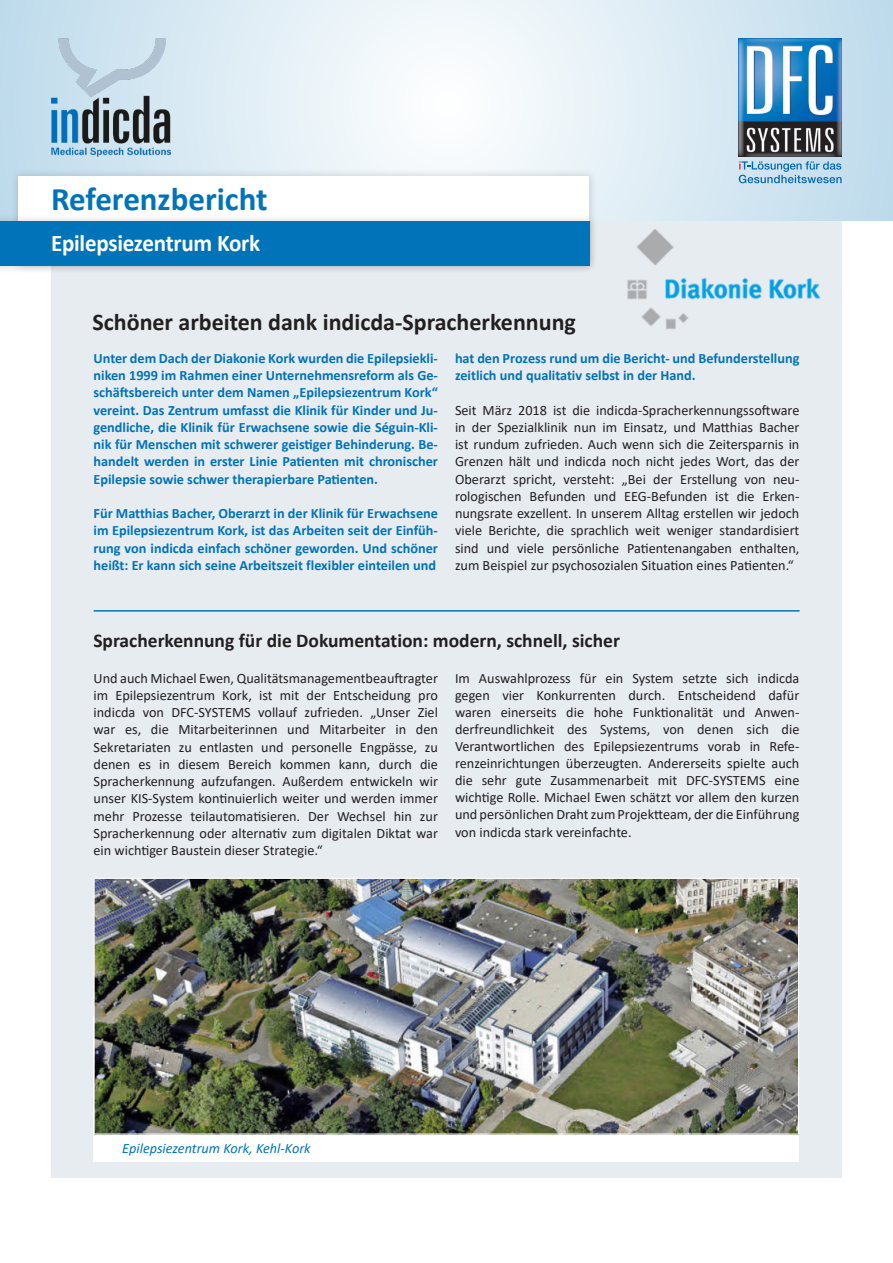
<style>
.page{position:relative;width:893px;height:1263px;background:#fff}
.page>*{position:absolute;margin:0;border:0;box-sizing:border-box;transform-origin:0 0}
.t1{font:700 33px "Calibri";color:#0173b9}
.t2{font:700 24px "Calibri";color:#231f20}
.t3{font:700 24px "Calibri";letter-spacing:-.01em;color:#fff;scale:.96 1}
.t4{font:700 19.5px "Calibri";color:#231f20}
.t5{font:14.25px/17.2px "Calibri";color:#231f20;text-align:justify}
.t6{font:700 14.25px/17.2px "Calibri";color:#0173b9;text-align:justify}
.t7{font:italic 14.25px "Calibri";color:#0173b9}
</style>
<div class="page">
<div style="left:51px;top:221px;width:791px;height:957px;background:#e7ecf1"></div>
<svg style="left:0;top:0;width:893px;height:221px"></svg>
<img style="left:739px;top:38px;width:103px;height:119px">
<svg style="left:739px;top:161px;width:103px;height:22px;background:#97c1de"></svg>
<div style="left:10px;top:168px;width:588px;height:106px;background:#231f20;opacity:.2"></div>
<div style="left:18px;top:176px;width:571px;height:90px;background:#fff"></div>
<div style="left:0;top:213px;width:597px;height:61px;background:#231f20;opacity:.2"></div>
<div style="left:0;top:221px;width:589px;height:45px;background:#0173b9"></div>
<hr style="left:94px;top:610px;width:706px;height:2px;background:#0173b9">
<img style="left:51px;top:38px;width:119px;height:119px">
<img style="left:628px;top:230px;width:193px;height:99px">
<div style="left:94px;top:1016px;width:705px;height:145px;background:#fff"></div>
<img style="left:96px;top:880px;width:701px;height:253px">
<div style="left:94px;top:878px;width:705px;height:257px;border:1px solid #fff"></div>
<p class="t1" style="left:51px;top:175px;width:218px">Referenzbericht</p>
<p class="t3" style="left:51px;top:226px;width:219px">Epilepsiezentrum Kork</p>
<p class="t2" style="left:92px;top:305px;width:485px">Schöner arbeiten dank indicda-Spracherkennung</p>
<p class="t6" style="left:94px;top:349px;width:346px">Unter dem Dach der Diakonie Kork wurden die Epilepsiekli&shy;niken 1999 im Rahmen einer Unternehmensreform als Ge&shy;schäftsbereich unter dem Namen „Epilepsiezentrum Kork“ vereint. Das Zentrum umfasst die Klinik für Kinder und Ju&shy;gendliche, die Klinik für Erwachsene sowie die Séguin-Kli&shy;nik für Menschen mit schwerer geistiger Behinderung. Be&shy;handelt werden in erster Linie Patienten mit chronischer Epilepsie sowie schwer therapierbare Patienten.</p>
<p class="t6" style="left:94px;top:504px;width:346px">Für Matthias Bacher, Oberarzt in der Klinik für Erwachsene im Epilepsiezentrum Kork, ist das Arbeiten seit der Einfüh&shy;rung von indicda einfach schöner geworden. Und schöner heißt: Er kann sich seine Arbeitszeit flexibler einteilen und</p>
<p class="t6" style="left:455px;top:349px;width:346px">hat den Prozess rund um die Bericht- und Befunderstellung zeitlich und qualitativ selbst in der Hand.</p>
<p class="t5" style="left:455px;top:401px;width:346px">Seit März 2018 ist die indicda-Spracherkennungssoftware in der Spezialklinik nun im Einsatz, und Matthias Bacher ist rundum zufrieden. Auch wenn sich die Zeitersparnis in Grenzen hält und indicda noch nicht jedes Wort, das der Oberarzt spricht, versteht: „Bei der Erstellung von neu&shy;rologischen Befunden und EEG-Befunden ist die Erken&shy;nungsrate exzellent. In unserem Alltag erstellen wir jedoch viele Berichte, die sprachlich weit weniger standardisiert sind und viele persönliche Patientenangaben enthalten, zum Beispiel zur psychosozialen Situation eines Patienten.“</p>
<p class="t4" style="left:93px;top:627px;width:528px">Spracherkennung für die Dokumentation: modern, schnell, sicher</p>
<p class="t5" style="left:94px;top:669px;width:346px">Und auch Michael Ewen, Qualitätsmanagementbeauftragter im Epilepsiezentrum Kork, ist mit der Entscheidung pro indicda von DFC-SYSTEMS vollauf zufrieden. „Unser Ziel war es, die Mitarbeiterinnen und Mitarbeiter in den Sekretariaten zu entlasten und personelle Engpässe, zu denen es in diesem Bereich kommen kann, durch die Spracherkennung aufzufangen. Außerdem entwickeln wir unser KIS-System kontinuierlich weiter und werden immer mehr Prozesse teilautomatisieren. Der Wechsel hin zur Spracherkennung oder alternativ zum digitalen Diktat war ein wichtiger Baustein dieser Strategie.“</p>
<p class="t5" style="left:455px;top:669px;width:346px">Im Auswahlprozess für ein System setzte sich indicda gegen vier Konkurrenten durch. Entscheidend dafür waren einerseits die hohe Funktionalität und Anwen&shy;derfreundlichkeit des Systems, von denen sich die Verantwortlichen des Epilepsiezentrums vorab in Refe&shy;renzeinrichtungen überzeugten. Andererseits spielte auch die sehr gute Zusammenarbeit mit DFC-SYSTEMS eine wichtige Rolle. Michael Ewen schätzt vor allem den kurzen und persönlichen Draht zum Projektteam, der die Einführung von indicda stark vereinfachte.</p>
<p class="t7" style="left:122px;top:1138px;width:190px">Epilepsiezentrum Kork, Kehl-Kork</p>
</div>
